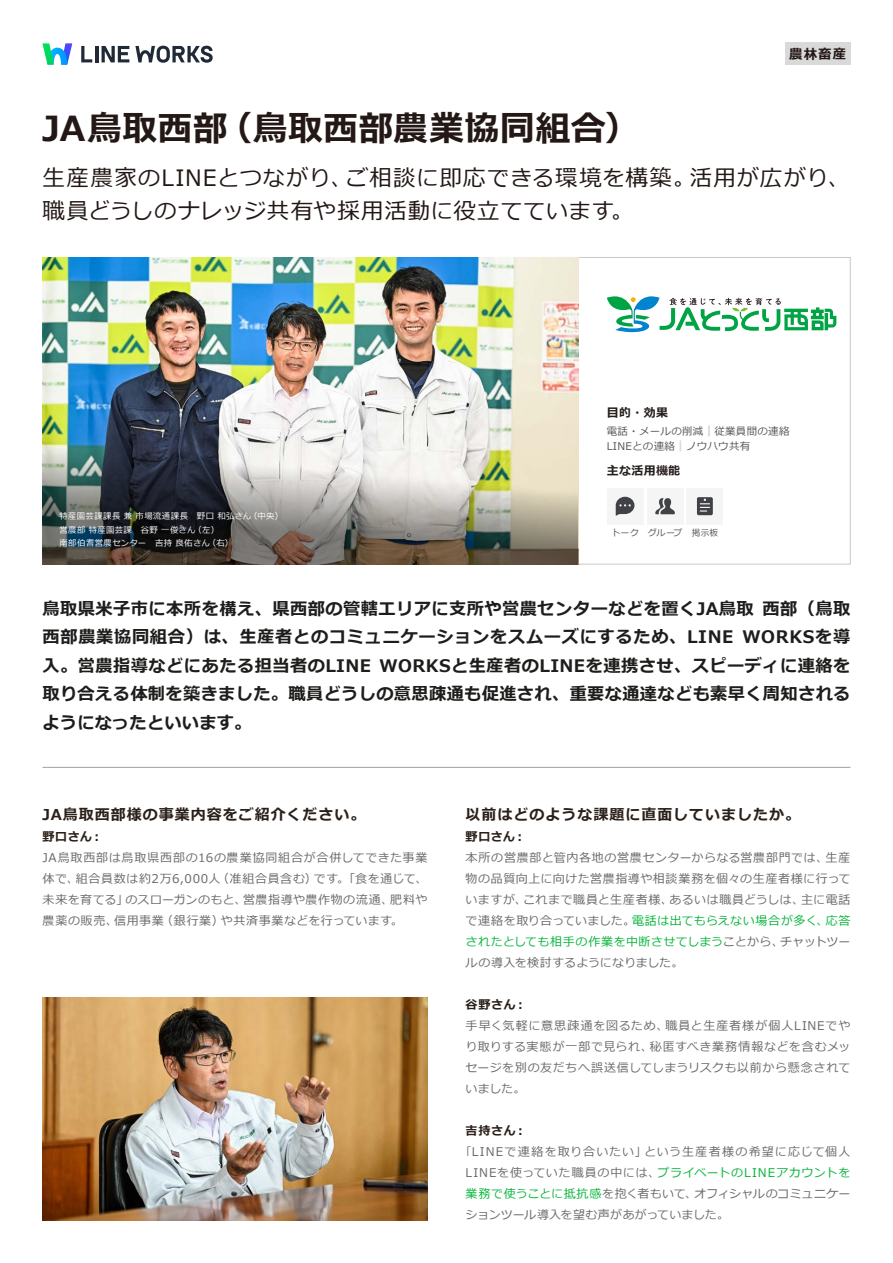
<style>
.page{position:relative;width:893px;height:1263px;background:#fff}
.page>*{position:absolute;margin:0;border:0;box-sizing:border-box;transform-origin:0 0}
.t1{font:700 34.5px "Meiryo";letter-spacing:.02em;color:#231815}
.t2{font:22.5px/33px "Meiryo";letter-spacing:.03em;color:#231815}
.t3{font:700 17.25px/28.5px "Meiryo";letter-spacing:.025em;color:#1d1d1b}
.t4{font:700 15px "Meiryo";letter-spacing:.065em;color:#2b2019}
.t5{font:700 13.5px "Meiryo";color:#231815}
.t6{font:12px/21px "Meiryo";letter-spacing:.045em;color:#6a6a6a}
.t7{font:12px/21px "Meiryo";letter-spacing:.065em;color:#6a6a6a;text-align:right}
.t8{font:12px/21px "Meiryo";letter-spacing:.01em;color:#6a6a6a}
.t9{font:12px/21px "Meiryo";letter-spacing:.025em;color:#6a6a6a}
.t10{font:12px "Meiryo";letter-spacing:.055em;color:#07b53b}
.t11{font:12px "Meiryo";letter-spacing:.02em;color:#6a6a6a}
.t12{font:700 12px "Meiryo";letter-spacing:.05em;color:#2b2019}
.t13{font:12px "Meiryo";letter-spacing:.075em;color:#6a6a6a}
.t14{font:12px "Meiryo";letter-spacing:.085em;color:#6a6a6a}
.t15{font:12px "Meiryo";letter-spacing:.095em;color:#6a6a6a}
.t16{font:700 12px "Meiryo";letter-spacing:.025em;color:#251e1c}
.t17{font:12px "Meiryo";letter-spacing:.005em;color:#6a6a6a}
.t18{font:10.5px/15px "Meiryo";letter-spacing:.025em;color:#585858}
.t19{font:9px "Meiryo";letter-spacing:.025em;color:#585858}
.t20{font:9px "Meiryo";letter-spacing:.025em;color:#585858;scale:.95 1}
.t21{font:8.4px/13.5px "Meiryo";letter-spacing:.045em;color:#fff}
.s1{font-size:10.05px;color:#dcdcdc}
.s2{color:#07b53b}
</style>
<div class="page">
<svg style="left:42px;top:43px;width:30px;height:22px"></svg>
<svg style="left:81px;top:46px;width:11px;height:16px"></svg>
<hr style="left:95px;top:46px;width:4px;height:16px;background:#202936">
<svg style="left:102px;top:46px;width:27px;height:16px"></svg>
<svg style="left:135px;top:46px;width:78px;height:17px"></svg>
<img style="left:43px;top:257px;width:535px;height:167px">
<div style="left:785px;top:43px;width:65px;height:22px;background:#d9d9d9"></div>
<svg style="left:607px;top:296px;width:229px;height:36px"></svg>
<hr style="left:43px;top:767px;width:807px;height:1px;background:#9e9e9e">
<img style="left:43px;top:997px;width:384px;height:223px">
<div style="left:607px;top:488px;width:36px;height:36px;background:#f5f5f5"></div>
<svg style="left:616px;top:497px;width:18px;height:19px"></svg>
<div style="left:647px;top:488px;width:36px;height:36px;background:#f5f5f5"></div>
<svg style="left:655px;top:498px;width:20px;height:16px"></svg>
<div style="left:687px;top:488px;width:36px;height:36px;background:#f5f5f5"></div>
<svg style="left:697px;top:497px;width:16px;height:18px"></svg>
<img style="left:43px;top:424px;width:535px;height:140px">
<p class="t5" style="left:789px;top:44px;width:58px">農林畜産</p>
<h1 class="t1" style="left:43px;top:104px;width:187px">JA鳥取西部</h1>
<h1 class="t1" style="left:218px;top:104px;width:422px">（鳥取西部農業協同組合(</h1>
<h2 class="t2" style="left:43px;top:162px;width:592px">生産農家のLINEとつながり、<br>職員どうしのナレッジ共有や採用活動に役立てています。</h2>
<h2 class="t2" style="left:346px;top:162px;width:351px">ご相談に即応できる環境を構築。</h2>
<h2 class="t2" style="left:690px;top:162px;width:162px">活用が広がり、</h2>
<p class="t21" style="left:249px;top:510px;width:35px">（中央(</p>
<p class="t21" style="left:194px;top:510px;width:59px;text-indent:-134px">特産園芸課課長兼市場流通課長　野口和弘さん（左(</p>
<p class="t21" style="left:60px;top:523px;width:137px">営農部特産園芸課　谷野一俊さん</p>
<p class="t21" style="left:208px;top:537px;width:27px">（右(</p>
<p class="t21" style="left:60px;top:537px;width:152px">南部伯耆営農センター　吉持良佑さん</p>
<p class="t16" style="left:607px;top:404px;width:63px">目的・効果</p>
<p class="t18" style="left:607px;top:424px;width:184px">電話・メールの削減<span class="s1">｜</span>従業員間の連絡<br>LINEとの連絡<span class="s1">｜</span>ノウハウ共有</p>
<p class="t16" style="left:607px;top:462px;width:75px">主な活用機能</p>
<p class="t19" style="left:611px;top:526px;width:29px">トーク</p>
<p class="t19" style="left:648px;top:526px;width:36px">グループ</p>
<p class="t20" style="left:692px;top:526px;width:29px">掲示板</p>
<h3 class="t3" style="left:742px;top:595px;width:109px;text-indent:-700px">鳥取県米子市に本所を構え、県西部の管轄エリアに支所や営農センターなどを置くJA鳥取<br>WORKSを導</h3>
<h3 class="t3" style="left:762px;top:595px;width:89px">西部（鳥取</h3>
<h3 class="t3" style="left:380px;top:623px;width:472px;text-indent:-337px">西部農業協同組合）は、生産者とのコミュニケーションをスムーズにするため、LINE<br>WORKSと生産者のLINEを連携させ、スピーディに連絡を</h3>
<h3 class="t3" style="left:43px;top:652px;width:809px">入。営農指導などにあたる担当者のLINE<br>取り合える体制を築きました。職員どうしの意思疎通も促進され、重要な通達なども素早く周知されるようになったといいます。</h3>
<p class="t4" style="left:43px;top:804px;width:325px">JA鳥取西部様の事業内容をご紹介ください。</p>
<p class="t12" style="left:43px;top:828px;width:62px">野口さん：</p>
<p class="t7" style="left:43px;top:848px;width:386px">JA鳥取西部は鳥取県西部の16の農業協同組合が合併してできた事業です。「食を通じて、</p>
<p class="t6" style="left:217px;top:869px;width:101px">（准組合員含む）</p>
<p class="t6" style="left:76px;top:869px;width:146px">組合員数は約2万6,000人</p>
<p class="t6" style="left:43px;top:869px;width:38px">体で、</p>
<p class="t17" style="left:126px;top:892px;width:122px">のスローガンのもと、</p>
<p class="t6" style="left:243px;top:890px;width:152px">営農指導や農作物の流通、</p>
<p class="t6" style="left:43px;top:890px;width:87px">未来を育てる」</p>
<p class="t6" style="left:390px;top:890px;width:39px">肥料や</p>
<p class="t4" style="left:466px;top:804px;width:336px">以前はどのような課題に直面していましたか。</p>
<p class="t12" style="left:466px;top:828px;width:62px">野口さん：</p>
<p class="t6" style="left:466px;top:848px;width:364px">本所の営農部と管内各地の営農センターからなる営農部門では、</p>
<p class="t6" style="left:466px;top:869px;width:386px">物の品質向上に向けた営農指導や相談業務を個々の生産者様に行って</p>
<p class="t6" style="left:801px;top:890px;width:51px">主に電話</p>
<p class="t6" style="left:825px;top:848px;width:27px">生産</p>
<p class="t6" style="left:466px;top:890px;width:63px">いますが、</p>
<p class="t11" style="left:669px;top:892px;width:136px">あるいは職員どうしは、</p>
<p class="t6" style="left:523px;top:890px;width:151px">これまで職員と生産者様、</p>
<p class="t6" style="left:221px;top:911px;width:183px">や共済事業などを行っています。</p>
<p class="t6" style="left:161px;top:911px;width:64px">（銀行業）</p>
<p class="t6" style="left:114px;top:911px;width:51px">信用事業</p>
<p class="t6" style="left:43px;top:911px;width:77px">農薬の販売、</p>
<p class="t10" style="left:632px;top:913px;width:198px">電話は出てもらえない場合が多く、</p>
<p class="t11" style="left:466px;top:913px;width:171px">で連絡を取り合っていました。</p>
<p class="t10" style="left:826px;top:913px;width:26px">応答</p>
<p class="t9" style="left:466px;top:932px;width:320px"><span class="s2">されたとしても相手の作業を中断させてしまう</span>ことから、ルの導入を検討するようになりました。</p>
<p class="t12" style="left:466px;top:996px;width:62px">谷野さん：</p>
<p class="t13" style="left:665px;top:1018px;width:186px">職員と生産者様が個人LINEでや</p>
<p class="t6" style="left:780px;top:932px;width:72px">チャットツー</p>
<p class="t6" style="left:650px;top:1016px;width:202px;text-indent:-184px">手早く気軽に意思疎通を図るため、<br>秘匿すべき業務情報などを含むメッ</p>
<p class="t6" style="left:466px;top:1037px;width:386px">り取りする実態が一部で見られ、<br>セージを別の友だちへ誤送信してしまうリスクも以前から懸念されていました。</p>
<p class="t12" style="left:466px;top:1122px;width:62px">吉持さん：</p>
<p class="t14" style="left:644px;top:1144px;width:208px">という生産者様の希望に応じて個人</p>
<p class="t15" style="left:466px;top:1144px;width:182px">L｢ INEで連絡を取り合いたい」</p>
<p class="t10" style="left:657px;top:1165px;width:194px">プライベートのLINEアカウントを</p>
<p class="t7" style="left:466px;top:1163px;width:196px">LINEを使っていた職員の中には、</p>
<p class="t8" style="left:466px;top:1184px;width:265px"><span class="s2">業務で使うことに抵抗感</span>を抱く者もいて、<br>ションツール導入を望む声があがっていました。</p>
<p class="t8" style="left:694px;top:1184px;width:158px">オフィシャルのコミュニケー</p>
</div>
